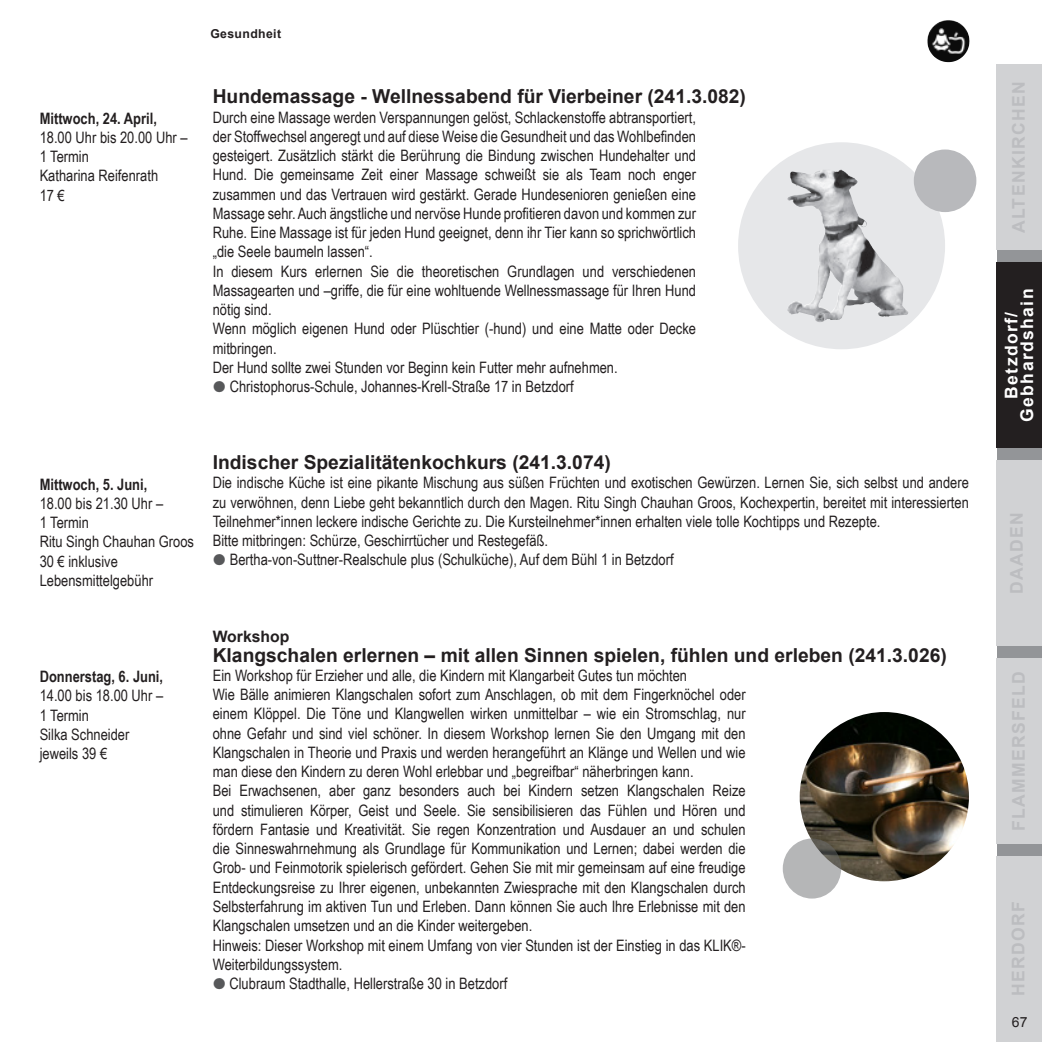
<style>
.page{position:relative;width:1042px;height:1042px;background:#fff}
.page>*{position:absolute;margin:0;border:0;box-sizing:border-box;transform-origin:0 0}
.t1{font:700 19.25px "Arial";color:#231f20}
.t2{font:700 17.5px "Arial";letter-spacing:.08em;color:#bcbdc0}
.t3{font:700 17.5px/15.8px "Arial";letter-spacing:.08em;color:#fff;text-align:center}
.t4{font:15.75px/19.2px "Arial Narrow";color:#231f20}
.t5{font:700 15.75px "Arial Narrow";color:#231f20}
.t6{font:700 15.75px "Arial";color:#231f20}
.t7{font:14px "Arial";color:#231f20}
.t8{font:700 12.25px "Arial";letter-spacing:.03em;color:#231f20}
</style>
<div class="page">
<div style="left:997px;top:64px;width:45px;height:978px;background:#939598"></div>
<div style="left:996px;top:64px;width:46px;height:186px;background:#d1d2d4"></div>
<div style="left:996px;top:262px;width:46px;height:186px;background:#231f20"></div>
<div style="left:996px;top:460px;width:46px;height:186px;background:#d1d2d4"></div>
<div style="left:996px;top:658px;width:46px;height:186px;background:#d1d2d4"></div>
<div style="left:996px;top:856px;width:46px;height:186px;background:#d1d2d4"></div>
<img style="left:927px;top:20px;width:31px;height:42px">
<svg style="left:738px;top:142px;width:207px;height:207px;background:#d7d8da"></svg>
<img style="left:787px;top:169px;width:41px;height:93px">
<div style="left:914px;top:149px;width:62px;height:63px;background:#b8b9bc;border-radius:50%"></div>
<img style="left:799px;top:712px;width:170px;height:169px;border-radius:85px">
<svg style="left:783px;top:838px;width:58px;height:60px;background:#a8a9a9"></svg>
<p class="t5" style="left:40px;top:106px;width:119px">Mittwoch, 24. April,</p>
<p class="t4" style="left:40px;top:127px;width:149px">18.00 Uhr bis 20.00 Uhr –<br>1 Termin<br>Katharina Reifenrath<br>17 €</p>
<p class="t8" style="left:210px;top:26px;width:72px">Gesundheit</p>
<p class="t1" style="left:213px;top:84px;width:535px">Hundemassage - Wellnessabend für Vierbeiner (241.3.082)</p>
<p class="t4" style="left:213px;top:107px;width:485px">Durch eine Massage werden Verspannungen gelöst, Schlackenstoffe abtransportiert,</p>
<p class="t4" style="left:213px;top:126px;width:485px">der Stoffwechsel angeregt und auf diese Weise die Gesundheit und das Wohlbefinden</p>
<p class="t4" style="left:213px;top:145px;width:485px">gesteigert. Zusätzlich stärkt die Berührung die Bindung zwischen Hundehalter und</p>
<p class="t4" style="left:213px;top:165px;width:485px">Hund. Die gemeinsame Zeit einer Massage schweißt sie als Team noch enger</p>
<p class="t4" style="left:213px;top:184px;width:485px">zusammen und das Vertrauen wird gestärkt. Gerade Hundesenioren genießen eine</p>
<p class="t4" style="left:213px;top:203px;width:485px">Massage sehr. Auch ängstliche und nervöse Hunde profitieren davon und kommen zur</p>
<p class="t4" style="left:213px;top:222px;width:485px">Ruhe. Eine Massage ist für jeden Hund geeignet, denn ihr Tier kann so sprichwörtlich</p>
<p class="t4" style="left:213px;top:242px;width:162px">„die Seele baumeln lassen“.</p>
<p class="t4" style="left:213px;top:261px;width:485px">In diesem Kurs erlernen Sie die theoretischen Grundlagen und verschiedenen</p>
<p class="t4" style="left:213px;top:280px;width:485px">Massagearten und –griffe, die für eine wohltuende Wellnessmassage für Ihren Hund</p>
<p class="t4" style="left:213px;top:299px;width:60px">nötig sind.</p>
<p class="t4" style="left:213px;top:319px;width:485px">Wenn möglich eigenen Hund oder Plüschtier (-hund) und eine Matte oder Decke</p>
<p class="t4" style="left:213px;top:338px;width:65px">mitbringen.</p>
<p class="t4" style="left:213px;top:357px;width:406px">Der Hund sollte zwei Stunden vor Beginn kein Futter mehr aufnehmen.</p>
<p class="t4" style="left:230px;top:376px;width:345px">Christophorus-Schule, Johannes-Krell-Straße 17 in Betzdorf</p>
<p class="t5" style="left:40px;top:472px;width:109px">Mittwoch, 5. Juni,</p>
<p class="t4" style="left:40px;top:493px;width:156px">18.00 bis 21.30 Uhr –<br>1 Termin<br>Ritu Singh Chauhan Groos<br>30 € inklusive<br>Lebensmittelgebühr</p>
<p class="t5" style="left:40px;top:664px;width:125px">Donnerstag, 6. Juni,</p>
<p class="t4" style="left:40px;top:685px;width:125px">14.00 bis 18.00 Uhr –<br>1 Termin<br>Silka Schneider jeweils 39 €</p>
<p class="t1" style="left:213px;top:450px;width:399px">Indischer Spezialitätenkochkurs (241.3.074)</p>
<p class="t4" style="left:213px;top:473px;width:758px">Die indische Küche ist eine pikante Mischung aus süßen Früchten und exotischen Gewürzen. Lernen Sie, sich selbst und andere</p>
<p class="t4" style="left:213px;top:492px;width:758px">zu verwöhnen, denn Liebe geht bekanntlich durch den Magen. Ritu Singh Chauhan Groos, Kochexpertin, bereitet mit interessierten</p>
<p class="t4" style="left:213px;top:511px;width:669px">Teilnehmer*innen leckere indische Gerichte zu. Die Kursteilnehmer*innen erhalten viele tolle Kochtipps und Rezepte.</p>
<p class="t4" style="left:213px;top:530px;width:337px">Bitte mitbringen: Schürze, Geschirrtücher und Restegefäß.</p>
<p class="t4" style="left:230px;top:550px;width:445px">Bertha-von-Suttner-Realschule plus (Schulküche), Auf dem Bühl 1 in Betzdorf</p>
<p class="t6" style="left:213px;top:626px;width:78px">Workshop</p>
<p class="t1" style="left:213px;top:642px;width:735px">Klangschalen erlernen – mit allen Sinnen spielen, fühlen und erleben (241.3.026)</p>
<p class="t4" style="left:213px;top:665px;width:476px">Ein Workshop für Erzieher und alle, die Kindern mit Klangarbeit Gutes tun möchten</p>
<p class="t4" style="left:213px;top:684px;width:534px">Wie Bälle animieren Klangschalen sofort zum Anschlagen, ob mit dem Fingerknöchel oder</p>
<p class="t4" style="left:213px;top:704px;width:534px">einem Klöppel. Die Töne und Klangwellen wirken unmittelbar – wie ein Stromschlag, nur</p>
<p class="t4" style="left:213px;top:723px;width:534px">ohne Gefahr und sind viel schöner. In diesem Workshop lernen Sie den Umgang mit den</p>
<p class="t4" style="left:213px;top:742px;width:534px">Klangschalen in Theorie und Praxis und werden herangeführt an Klänge und Wellen und wie</p>
<p class="t4" style="left:213px;top:761px;width:482px">man diese den Kindern zu deren Wohl erlebbar und „begreifbar“ näherbringen kann.</p>
<p class="t4" style="left:213px;top:781px;width:534px">Bei Erwachsenen, aber ganz besonders auch bei Kindern setzen Klangschalen Reize</p>
<p class="t4" style="left:213px;top:800px;width:534px">und stimulieren Körper, Geist und Seele. Sie sensibilisieren das Fühlen und Hören und</p>
<p class="t4" style="left:213px;top:819px;width:534px">fördern Fantasie und Kreativität. Sie regen Konzentration und Ausdauer an und schulen</p>
<p class="t4" style="left:213px;top:838px;width:534px">die Sinneswahrnehmung als Grundlage für Kommunikation und Lernen; dabei werden die</p>
<p class="t4" style="left:213px;top:858px;width:534px">Grob- und Feinmotorik spielerisch gefördert. Gehen Sie mit mir gemeinsam auf eine freudige</p>
<p class="t4" style="left:213px;top:877px;width:534px">Entdeckungsreise zu Ihrer eigenen, unbekannten Zwiesprache mit den Klangschalen durch</p>
<p class="t4" style="left:213px;top:896px;width:534px">Selbsterfahrung im aktiven Tun und Erleben. Dann können Sie auch Ihre Erlebnisse mit den</p>
<p class="t4" style="left:213px;top:915px;width:321px">Klangschalen umsetzen und an die Kinder weitergeben.</p>
<p class="t4" style="left:213px;top:934px;width:534px">Hinweis: Dieser Workshop mit einem Umfang von vier Stunden ist der Einstieg in das KLIK®-</p>
<p class="t4" style="left:213px;top:954px;width:131px">Weiterbildungssystem.</p>
<p class="t4" style="left:229px;top:973px;width:279px">Clubraum Stadthalle, Hellerstraße 30 in Betzdorf</p>
<p class="t2" style="left:1007px;top:233px;width:154px;rotate:-90deg">ALTENKIRCHEN</p>
<p class="t3" style="left:1004px;top:422px;width:135px;rotate:-90deg">Betzdorf/<br>Gebhardshain</p>
<p class="t2" style="left:1005px;top:594px;width:83px;rotate:-90deg">DAADEN</p>
<p class="t2" style="left:1007px;top:831px;width:162px;rotate:-90deg">FLAMMERSFELD</p>
<p class="t2" style="left:1007px;top:996px;width:96px;rotate:-90deg">HERDORF</p>
<p class="t7" style="left:1012px;top:1013px;width:17px">67</p>
</div>
